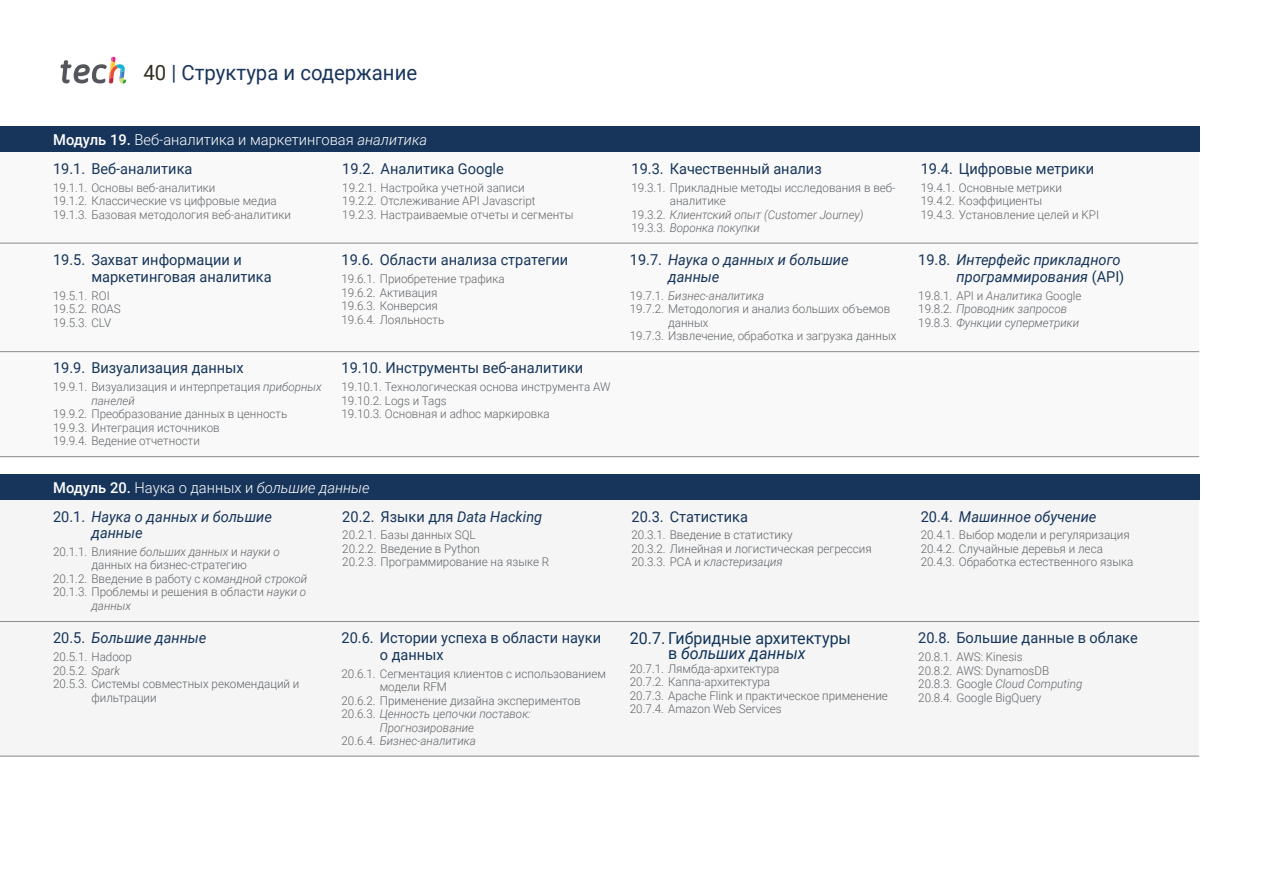
<style>
.page{position:relative;width:1263px;height:893px;background:#fff}
.page>*{position:absolute;margin:0;border:0;box-sizing:border-box;transform-origin:0 0}
.t1{font:21px "Roboto";color:#1a355c}
.t2{font:16.5px/15px "Roboto";color:#11345a;text-align:center}
.t3{font:15px/16.5px "Roboto";color:#17355b}
.t4{font:italic 15px/16.5px "Roboto";color:#17355b}
.t5{font:300 15px "Roboto";color:#fff}
.t6{font:300 12px/13.5px "Roboto";color:#61646a}
.t7{font:italic 300 12px/13.5px "Roboto";color:#61646a}
.s1{color:#312e20}
.s2{font-weight:500}
.s3{font-style:italic}
.s4{font-style:normal}
</style>
<div class="page">
<div style="left:0;top:152px;width:1199px;height:304px;background:#f8f9f8"></div>
<hr style="left:0;top:351px;width:1199px;height:1px;background:#878a8e">
<hr style="left:0;top:456px;width:1199px;height:1px;background:#878a8e">
<div style="left:0;top:126px;width:1199px;height:26px;background:#17355b"></div>
<hr style="left:0;top:243px;width:1198px;height:1px;background:#878a8e">
<div style="left:0;top:474px;width:1199px;height:26px;background:#17355b"></div>
<div style="left:0;top:500px;width:1199px;height:256px;background:#f4f5f4"></div>
<hr style="left:0;top:756px;width:1199px;height:1px;background:#878a8e">
<hr style="left:0;top:621px;width:1199px;height:1px;background:#878a8e">
<svg style="left:61px;top:57px;width:65px;height:27px"></svg>
<h1 class="t1" style="left:144px;top:57px;width:275px"><span class="s1">40</span> | Структура и содержание</h1>
<p class="t5" style="left:53px;top:129px;width:375px"><span class="s2">Модуль 19.</span> Веб-аналитика и маркетинговая <span class="s3">аналитика</span></p>
<p class="t3" style="left:53px;top:160px;width:141px">19.1. Веб-аналитика</p>
<p class="t6" style="left:53px;top:180px;width:239px">19.1.1. Основы веб-аналитики<br>19.1.2. Классические vs цифровые медиа<br>19.1.3. Базовая методология веб-аналитики</p>
<p class="t3" style="left:91px;top:251px;width:182px;text-indent:-38px">19.5. Захват информации и маркетинговая аналитика</p>
<p class="t6" style="left:53px;top:288px;width:69px">19.5.1. ROI<br>19.5.2. ROAS<br>19.5.3. CLV</p>
<p class="t3" style="left:53px;top:359px;width:192px">19.9. Визуализация данных</p>
<p class="t6" style="left:91px;top:380px;width:232px;text-indent:-38px">19.9.1. Визуализация и интерпретация <span class="s3">приборных панелей</span></p>
<p class="t6" style="left:53px;top:407px;width:236px">19.9.2. Преобразование данных в ценность<br>19.9.3. Интеграция источников<br>19.9.4. Ведение отчетности</p>
<p class="t3" style="left:342px;top:160px;width:163px">19.2. Аналитика Google</p>
<p class="t6" style="left:342px;top:180px;width:233px">19.2.1. Настройка учетной записи<br>19.2.2. Отслеживание API Javascript<br>19.2.3. Настраиваемые отчеты и сегменты</p>
<p class="t3" style="left:341px;top:251px;width:228px">19.6. Области анализа стратегии</p>
<p class="t6" style="left:341px;top:272px;width:165px">19.6.1. Приобретение трафика<br>19.6.2. Активация<br>19.6.3. Конверсия<br>19.6.4. Лояльность</p>
<p class="t3" style="left:341px;top:359px;width:243px">19.10. Инструменты веб-аналитики</p>
<p class="t6" style="left:341px;top:380px;width:270px">19.10.1. Технологическая основа инструмента AW<br>19.10.2. Logs и Tags<br>19.10.3. Основная и adhoc маркировка</p>
<p class="t5" style="left:53px;top:477px;width:318px"><span class="s2">Модуль 20.</span> Наука о данных и <span class="s3">большие данные</span></p>
<p class="t4" style="left:91px;top:507px;width:182px;text-indent:-38px"><span class="s4">20.1.</span> Наука о данных и большие данные</p>
<p class="t7" style="left:53px;top:544px;width:228px"><span class="s4">20.1.1. Влияние</span> больших данных <span class="s4">и</span> науки о</p>
<p class="t6" style="left:91px;top:558px;width:157px">данных на бизнес-стратегию</p>
<p class="t6" style="left:53px;top:571px;width:256px">20.1.2. Введение в работу с <span class="s3">командной строкой</span></p>
<p class="t6" style="left:53px;top:585px;width:255px">20.1.3. Проблемы и решения в области <span class="s3">науки о</span></p>
<p class="t7" style="left:91px;top:598px;width:41px">данных</p>
<p class="t4" style="left:53px;top:629px;width:155px"><span class="s4">20.5.</span> Большие данные</p>
<p class="t6" style="left:53px;top:650px;width:80px">20.5.1. Hadoop</p>
<p class="t6" style="left:53px;top:663px;width:68px">20.5.2. <span class="s3">Spark</span></p>
<p class="t6" style="left:53px;top:677px;width:248px">20.5.3. Системы совместных рекомендаций и</p>
<p class="t6" style="left:91px;top:690px;width:67px">фильтрации</p>
<p class="t3" style="left:342px;top:507px;width:201px">20.2. Языки для <span class="s3">Data Hacking</span></p>
<p class="t6" style="left:342px;top:528px;width:208px">20.2.1. Базы данных SQL<br>20.2.2. Введение в Python<br>20.2.3. Программирование на языке R</p>
<p class="t3" style="left:380px;top:629px;width:223px;text-indent:-38px">20.6. Истории успеха в области науки о данных</p>
<p class="t6" style="left:341px;top:666px;width:266px">20.6.1. Сегментация клиентов с использованием</p>
<p class="t6" style="left:380px;top:680px;width:69px">модели RFM</p>
<p class="t6" style="left:341px;top:693px;width:241px">20.6.2. Применение дизайна экспериментов</p>
<p class="t7" style="left:341px;top:707px;width:191px"><span class="s4">20.6.3.</span> Ценность цепочки поставок:</p>
<p class="t7" style="left:380px;top:720px;width:96px">Прогнозирование</p>
<p class="t7" style="left:341px;top:734px;width:136px"><span class="s4">20.6.4.</span> Бизнес-аналитика</p>
<p class="t3" style="left:631px;top:160px;width:192px">19.3. Качественный анализ</p>
<p class="t6" style="left:631px;top:180px;width:266px">19.3.1. Прикладные методы исследования в веб-</p>
<p class="t6" style="left:670px;top:194px;width:58px">аналитике</p>
<p class="t7" style="left:631px;top:207px;width:234px"><span class="s4">19.3.2.</span> Клиентский опыт (Customer Journey)</p>
<p class="t7" style="left:631px;top:221px;width:130px"><span class="s4">19.3.3.</span> Воронка покупки</p>
<p class="t4" style="left:668px;top:251px;width:182px;text-indent:-38px"><span class="s4">19.7.</span> Наука о данных и большие данные</p>
<p class="t7" style="left:630px;top:288px;width:136px"><span class="s4">19.7.1.</span> Бизнес-аналитика</p>
<p class="t6" style="left:630px;top:302px;width:262px">19.7.2. Методология и анализ больших объемов</p>
<p class="t6" style="left:668px;top:315px;width:42px">данных</p>
<p class="t6" style="left:630px;top:329px;width:268px">19.7.3. Извлечение, обработка и загрузка данных</p>
<p class="t3" style="left:631px;top:507px;width:118px">20.3. Статистика</p>
<p class="t6" style="left:631px;top:528px;width:242px">20.3.1. Введение в статистику<br>20.3.2. Линейная и логистическая регрессия<br>20.3.3. PCA и <span class="s3">кластеризация</span></p>
<h2 class="t2" style="left:630px;top:630px;width:223px">20.7. Гибридные архитектуры в <span class="s3">больших данных</span></h2>
<p class="t6" style="left:630px;top:661px;width:260px">20.7.1. Лямбда-архитектура<br>20.7.2. Каппа-архитектура<br>20.7.3. Apache Flink и практическое применение 20.7.4. Amazon Web Services</p>
<p class="t3" style="left:921px;top:160px;width:175px">19.4. Цифровые метрики</p>
<p class="t6" style="left:921px;top:180px;width:180px">19.4.1. Основные метрики<br>19.4.2. Коэффициенты<br>19.4.3. Установление целей и KPI</p>
<p class="t4" style="left:918px;top:251px;width:208px;text-align:right"><span class="s4">19.8.</span> Интерфейс прикладного программирования <span class="s4">(API)</span></p>
<p class="t7" style="left:918px;top:288px;width:165px"><span class="s4">19.8.1. API и</span> Аналитика <span class="s4">Google<br>19.8.2.</span> Проводник запросов<br><span class="s4">19.8.3.</span> Функции суперметрики</p>
<p class="t4" style="left:921px;top:507px;width:177px"><span class="s4">20.4.</span> Машинное обучение</p>
<p class="t6" style="left:921px;top:528px;width:214px">20.4.1. Выбор модели и регуляризация<br>20.4.2. Случайные деревья и леса<br>20.4.3. Обработка естественного языка</p>
<p class="t3" style="left:918px;top:629px;width:221px">20.8. Большие данные в облаке</p>
<p class="t6" style="left:918px;top:650px;width:166px">20.8.1. AWS: Kinesis<br>20.8.2. AWS: DynamosDB<br>20.8.3. Google <span class="s3">Cloud Computing<br></span>20.8.4. Google BigQuery</p>
</div>
